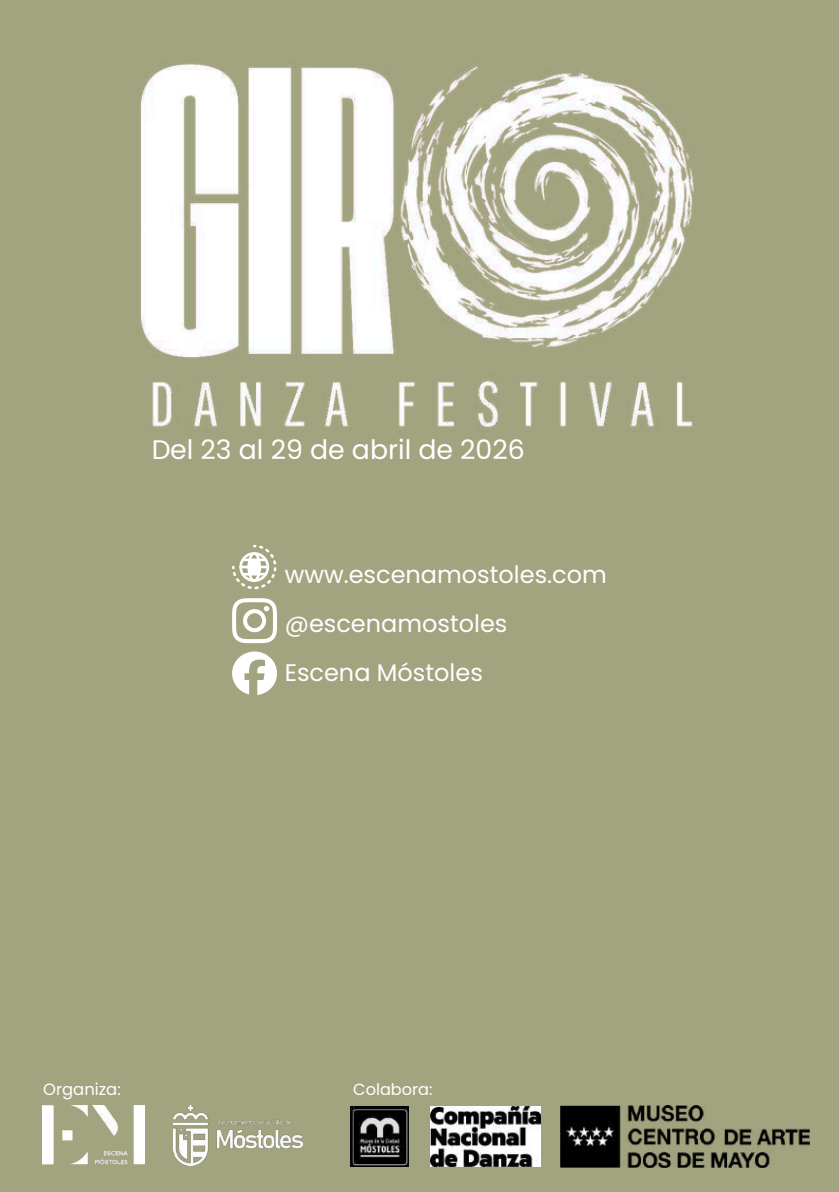
<style>
.page{position:relative;width:839px;height:1192px;background:#fff}
.page>*{position:absolute;margin:0;border:0;box-sizing:border-box;transform-origin:0 0}
.t1{font:26.8px "Poppins";color:#fff}
.t2{font:24px/49.2px "Poppins";color:#fff}
.t3{font:16.4px "Poppins";color:#fff}
.t4{font:16.2px "Poppins";color:#fff}
</style>
<div class="page">
<div style="left:0;top:0;width:838px;height:1190px;background:#a2a480"></div>
<img style="left:140px;top:63px;width:554px;height:508px">
<img style="left:173px;top:1105px;width:129px;height:60px">
<img style="left:43px;top:1105px;width:101px;height:60px">
<img style="left:350px;top:1106px;width:59px;height:60px">
<img style="left:430px;top:1106px;width:110px;height:60px">
<svg style="left:232px;top:598px;width:45px;height:45px"></svg>
<svg style="left:232px;top:651px;width:45px;height:43px"></svg>
<svg style="left:232px;top:544px;width:44px;height:45px"></svg>
<img style="left:560px;top:1105px;width:249px;height:61px">
<p class="t1" style="left:151px;top:430px;width:375px">Del 23 al 29 de abril de 2026</p>
<p class="t2" style="left:285px;top:549px;width:324px">www.escenamostoles.com @escenamostoles<br>Escena Móstoles</p>
<p class="t3" style="left:43px;top:1077px;width:79px">Organiza:</p>
<p class="t4" style="left:353px;top:1077px;width:81px">Colabora:</p>
</div>
